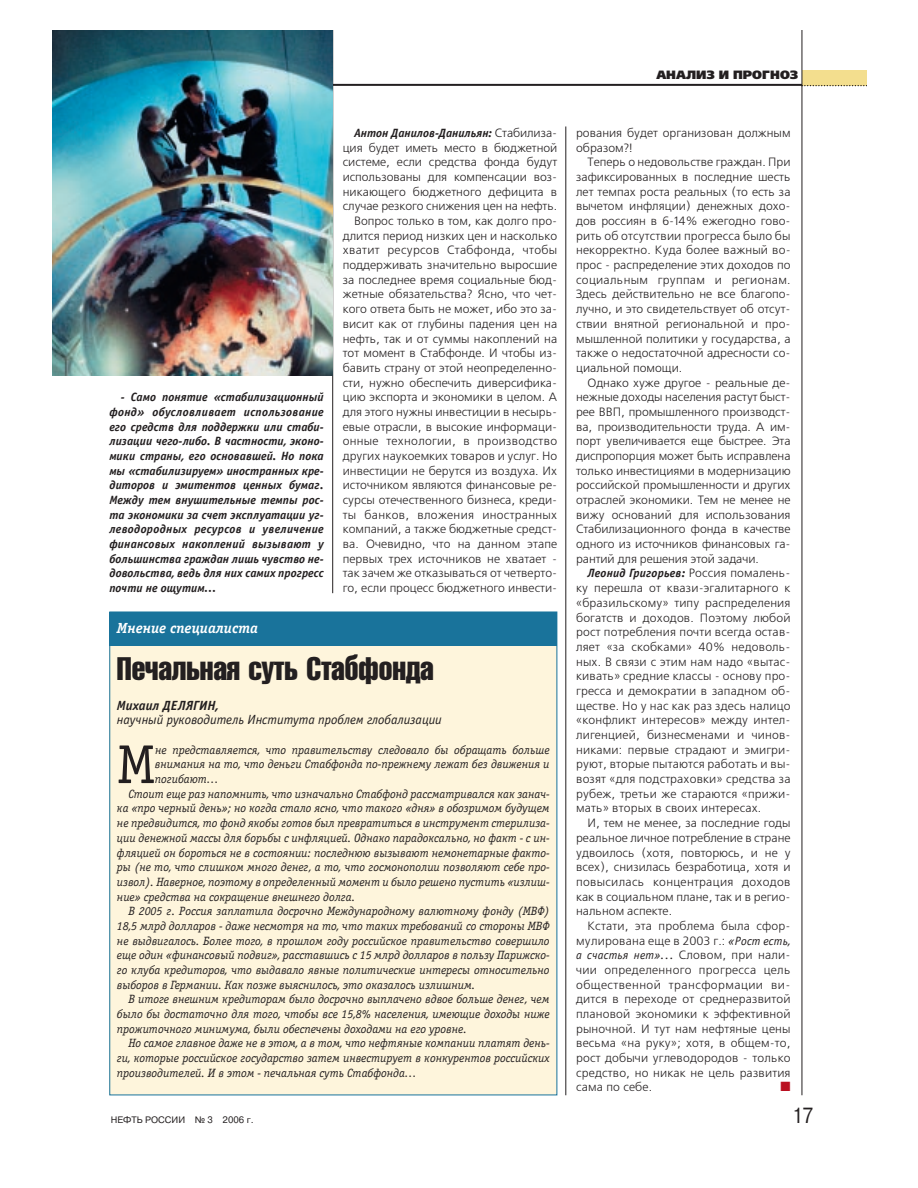
<style>
.page{position:relative;width:918px;height:1188px;background:#fff}
.page>*{position:absolute;margin:0;border:0;box-sizing:border-box;transform-origin:0 0}
.t1{font:54.9px "Officina Serif C";color:#231f20}
.t2{font:32.1px "AG Letterica Compr";color:#231f20}
.t3{font:21.9px "Pragmatica C";color:#231f20;scale:.82 1}
.t4{font:italic 700 14.7px "Officina Serif C";color:#fff}
.t5{font:italic 13.35px "Officina Sans C";letter-spacing:-.005em;color:#231f20}
.t6{font:italic 700 13.35px "Officina Sans C";letter-spacing:-.005em;color:#231f20}
.t7{font:13.35px "Zapf Dingbats";color:#ba1021}
.t8{font:12px/14.7px "Free Set C";color:#231f20;text-align:justify}
.t9{font:italic 12px "Officina Serif C";letter-spacing:-.005em;color:#231f20}
.t10{font:italic 700 12px/14.7px "Officina Sans C";color:#231f20;text-align:justify}
.t11{font:12px/14.7px "Free Set C";letter-spacing:.02em;color:#231f20;text-align:right}
.t12{font:italic 12px "Officina Sans C";letter-spacing:.015em;color:#231f20}
.t13{font:12px "Free Set Black C";color:#231f20}
.t14{font:9.3px "Pragmatica C";color:#231f20}
.s1{font-family:"Free Set C";font-weight:400;font-style:normal}
.s2{font-family:"Officina Sans C";font-style:italic}
.s3{font-family:"Free Set C";font-style:normal}
</style>
<div class="page">
<div style="left:802px;top:71px;width:64px;height:15px;background:#f3de8e"></div>
<svg style="left:804px;top:85px;width:61px;height:1px"></svg>
<hr style="left:109px;top:84px;width:693px;height:2px;background:#231f20">
<hr style="left:802px;top:31px;width:1px;height:1064px;background:#231f20">
<hr style="left:332px;top:31px;width:1px;height:562px;background:#231f20">
<hr style="left:566px;top:126px;width:1px;height:969px;background:#231f20">
<div style="left:110px;top:612px;width:447px;height:483px;background:#fef5dc"></div>
<div style="left:109px;top:612px;width:448px;height:34px;background:#19739b"></div>
<img style="left:53px;top:31px;width:280px;height:344px">
<p class="t13" style="left:656px;top:69px;width:143px">АНАЛИЗ И ПРОГНОЗ</p>
<p class="t10" style="left:109px;top:391px;width:216px;text-indent:11px">- Само понятие «стабилизационный фонд» обусловливает использование его средств для поддержки или стаби&shy;лизации чего-либо. В частности, эконо&shy;мики страны, его основавшей. Но пока мы «стабилизируем» иностранных кре&shy;диторов и эмитентов ценных бумаг.<br>Между тем внушительные темпы рос&shy;та экономики за счет эксплуатации уг&shy;леводородных ресурсов и увеличение финансовых накоплений вызывают у большинства граждан лишь чувство не&shy;довольства, ведь для них самих прогресс почти не ощутим…</p>
<p class="t10" style="left:354px;top:127px;width:205px">Антон Данилов-Данильян: <span class="s1">Стабилиза-</span></p>
<p class="t8" style="left:343px;top:141px;width:216px;text-align:right">ция будет иметь место в бюджетной системе, если средства фонда будут использованы для компенсации воз&shy;никающего бюджетного дефицита в случае резкого снижения цен на нефть.<br>Вопрос только в том, как долго про&shy;длится период низких цен и насколько хватит ресурсов Стабфонда, чтобы поддерживать значительно выросшие за последнее время социальные бюд&shy;жетные обязательства? Ясно, что чет&shy;кого ответа быть не может, ибо это за&shy;висит как от глубины падения цен на нефть, так и от суммы накоплений на тот момент в Стабфонде. И чтобы из&shy;бавить страну от этой неопределенно&shy;сти, нужно обеспечить диверсифика&shy;цию экспорта и экономики в целом. А для этого нужны инвестиции в несырь&shy;евые отрасли, в высокие информаци&shy;онные технологии, в производство других наукоемких товаров и услуг. Но инвестиции не берутся из воздуха. Их источником являются финансовые ре&shy;сурсы отечественного бизнеса, креди&shy;ты банков, вложения иностранных компаний, а также бюджетные средст&shy;ва. Очевидно, что на данном этапе первых трех источников не хватает - так зачем же отказываться от четверто&shy;го, если процесс бюджетного инвести-</p>
<p class="t4" style="left:117px;top:623px;width:143px">Мнение специалиста</p>
<h2 class="t2" style="left:117px;top:659px;width:318px">èÂ˜‡Î¸Ì‡fl ÒÛÚ¸ ëÚ‡·ÙÓÌ‰‡</h2>
<p class="t6" style="left:117px;top:700px;width:103px">Михаил ДЕЛЯГИН,</p>
<p class="t5" style="left:117px;top:714px;width:326px">научный руководитель Института проблем глобализации</p>
<h1 class="t1" style="left:117px;top:739px;width:40px">М</h1>
<p class="t9" style="left:155px;top:744px;width:396px">не представляетcя, что правительству следовало бы обращать больше</p>
<p class="t9" style="left:155px;top:759px;width:396px">внимания на то, что деньги Стабфонда по-прежнему лежат без движения и</p>
<p class="t9" style="left:155px;top:773px;width:65px">погибают…</p>
<p class="t9" style="left:128px;top:788px;width:423px">Стоит еще раз напомнить, что изначально Стабфонд рассматривался как занач-</p>
<p class="t9" style="left:117px;top:803px;width:434px">ка «про черный день»; но когда стало ясно, что такого «дня» в обозримом будущем</p>
<p class="t9" style="left:117px;top:818px;width:434px">не предвидится, то фонд якобы готов был превратиться в инструмент стерилиза-</p>
<p class="t9" style="left:117px;top:832px;width:434px">ции денежной массы для борьбы с инфляцией. Однако парадоксально, но факт - с ин-</p>
<p class="t9" style="left:117px;top:847px;width:434px">фляцией он бороться не в состоянии: последнюю вызывают немонетарные факто-</p>
<p class="t9" style="left:117px;top:862px;width:434px">ры (не то, что слишком много денег, а то, что госмонополии позволяют себе про-</p>
<p class="t9" style="left:117px;top:876px;width:434px">извол). Наверное, поэтому в определенный момент и было решено пустить «излиш-</p>
<p class="t9" style="left:117px;top:891px;width:240px">ние» средства на сокращение внешнего долга.</p>
<p class="t9" style="left:128px;top:906px;width:423px">В 2005 г. Россия заплатила досрочно Международному валютному фонду (МВФ)</p>
<p class="t9" style="left:117px;top:920px;width:434px">18,5 млрд долларов - даже несмотря на то, что таких требований со стороны МВФ</p>
<p class="t9" style="left:117px;top:935px;width:434px">не выдвигалось. Более того, в прошлом году российское правительство совершило</p>
<p class="t9" style="left:117px;top:950px;width:434px">еще один «финансовый подвиг», расставшись с 15 млрд долларов в пользу Парижско-</p>
<p class="t9" style="left:117px;top:964px;width:434px">го клуба кредиторов, что выдавало явные политические интересы относительно</p>
<p class="t9" style="left:117px;top:979px;width:360px">выборов в Германии. Как позже выяснилось, это оказалось излишним.</p>
<p class="t9" style="left:128px;top:994px;width:423px">В итоге внешним кредиторам было досрочно выплачено вдвое больше денег, чем</p>
<p class="t9" style="left:117px;top:1008px;width:434px">было бы достаточно для того, чтобы все 15,8% населения, имеющие доходы ниже</p>
<p class="t9" style="left:117px;top:1023px;width:351px">прожиточного минимума, были обеспечены доходами на его уровне.</p>
<p class="t9" style="left:128px;top:1038px;width:423px">Но самое главное даже не в этом, а в том, что нефтяные компании платят день-</p>
<p class="t9" style="left:117px;top:1052px;width:434px">ги, которые российское государство затем инвестирует в конкурентов российских</p>
<p class="t9" style="left:117px;top:1067px;width:301px">производителей. И в этом - печальная суть Стабфонда…</p>
<p class="t8" style="left:576px;top:126px;width:216px">рования будет организован должным образом?!</p>
<p class="t8" style="left:576px;top:156px;width:216px;text-indent:11px">Теперь о недовольстве граждан. При зафиксированных в последние шесть лет темпах роста реальных (то есть за вычетом инфляции) денежных дохо&shy;дов россиян в 6-14% ежегодно гово&shy;рить об отсутствии прогресса было бы некорректно. Куда более важный во&shy;прос - распределение этих доходов по социальным группам и регионам.<br>Здесь действительно не все благопо&shy;лучно, и это свидетельствует об отсут&shy;ствии внятной региональной и про&shy;мышленной политики у государства, а также о недостаточной адресности со&shy;циальной помощи.</p>
<p class="t8" style="left:576px;top:376px;width:216px;text-indent:11px">Однако хуже другое - реальные де&shy;нежные доходы населения растут быст&shy;рее ВВП, промышленного производст&shy;ва, производительности труда. А им&shy;порт увеличивается еще быстрее. Эта диспропорция может быть исправлена только инвестициями в модернизацию российской промышленности и других отраслей экономики. Тем не менее не вижу оснований для использования Стабилизационного фонда в качестве одного из источников финансовых га&shy;рантий для решения этой задачи.</p>
<p class="t10" style="left:588px;top:567px;width:205px">Леонид Григорьев: <span class="s1">Россия помалень-</span></p>
<p class="t8" style="left:576px;top:582px;width:216px">ку перешла от квази-эгалитарного к «бразильскому» типу распределения богатств и доходов. Поэтому любой рост потребления почти всегда остав&shy;ляет «за скобками» 40% недоволь&shy;ных. В связи с этим нам надо «вытас&shy;кивать» средние классы - основу про&shy;гресса и демократии в западном об&shy;ществе. Но у нас как раз здесь налицо «конфликт интересов» между интел&shy;лигенцией, бизнесменами и чинов&shy;никами: первые страдают и эмигри&shy;руют, вторые пытаются работать и вы&shy;возят «для подстраховки» средства за рубеж, третьи же стараются «прижи&shy;мать» вторых в своих интересах.</p>
<p class="t8" style="left:576px;top:817px;width:216px;text-indent:11px">И, тем не менее, за последние годы реальное личное потребление в стране удвоилось (хотя, повторюсь, и не у всех), снизилась безработица, хотя и повысилась концентрация доходов как в социальном плане, так и в регио&shy;нальном аспекте.</p>
<p class="t11" style="left:576px;top:919px;width:216px">Кстати, эта проблема была сфор&shy;мулирована еще в 2003 г.: <span class="s2">«Рост есть,</span></p>
<p class="t12" style="left:576px;top:950px;width:216px">а счастья нет»... <span class="s3">Словом, при нали-</span></p>
<p class="t8" style="left:576px;top:963px;width:216px">чии определенного прогресса цель общественной трансформации ви&shy;дится в переходе от среднеразвитой плановой экономики к эффективной рыночной. И тут нам нефтяные цены весьма «на руку»; хотя, в общем-то, рост добычи углеводородов - только средство, но никак не цель развития сама по себе.</p>
<p class="t7" style="left:781px;top:1080px;width:12px">■</p>
<p class="t14" style="left:111px;top:1117px;width:144px">НЕФТЬ РОССИИ № 3 2006 г.</p>
<h3 class="t3" style="left:792px;top:1108px;width:27px">17</h3>
</div>
